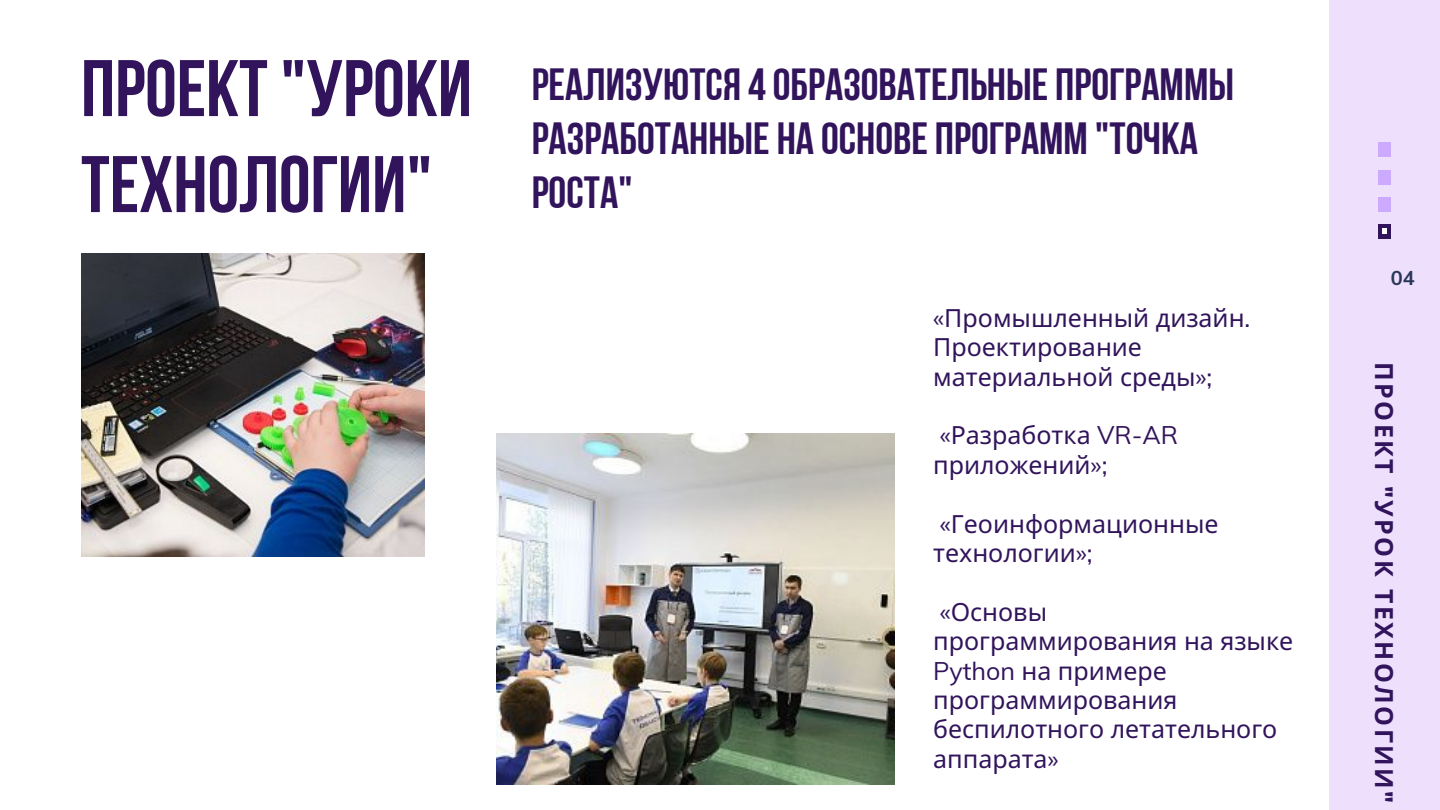
<style>
.page{position:relative;width:1440px;height:810px;background:#fff}
.page>*{position:absolute;margin:0;border:0;box-sizing:border-box;transform-origin:0 0}
.t1{font:80px/96px "Bebas Neue Cyrillic";color:#31145b}
.t2{font:45px/54px "Bebas Neue Cyrillic";color:#31145b}
.t3{font:25px/29.4px "Noto Sans";color:#31145b}
.t4{font:700 25px "Noto Sans";letter-spacing:.1em;color:#31145b}
.t5{font:700 20px "Muli";color:#273755}
.s1{font-family:"Muli"}
.s2{font-family:"Muli";font-weight:800}
</style>
<div class="page">
<div style="left:1329px;top:0;width:111px;height:810px;background:#eedffd"></div>
<div style="left:1378px;top:143px;width:13px;height:14px;background:#caf"></div>
<div style="left:1378px;top:170px;width:13px;height:14px;background:#caf"></div>
<div style="left:1378px;top:197px;width:13px;height:14px;background:#caf"></div>
<div style="left:1378px;top:224px;width:13px;height:15px;background:#31145b"></div>
<svg style="left:1382px;top:229px;width:5px;height:5px"></svg>
<img style="left:81px;top:253px;width:343px;height:303px">
<img style="left:497px;top:433px;width:397px;height:351px">
<p class="t1" style="left:81px;top:48px;width:393px">Проект"Уроки технологии"</p>
<p class="t2" style="left:532px;top:62px;width:704px">Реализуются 4образовательные программы разработанные на основе программ "Точка<br>Роста"</p>
<p class="t3" style="left:933px;top:302px;width:319px"><span class="s1">«</span>Промышленный дизайн<span class="s1">.<br></span>Проектирование</p>
<p class="t3" style="left:933px;top:361px;width:281px">материальной среды<span class="s1">»;</span></p>
<p class="t3" style="left:933px;top:420px;width:247px"><span class="s1">«</span>Разработка <span class="s1">VR-AR </span>приложений<span class="s1">»;</span></p>
<p class="t3" style="left:933px;top:508px;width:287px"><span class="s1">«</span>Геоинформационные технологии<span class="s1">»;</span></p>
<p class="t3" style="left:933px;top:596px;width:362px"><span class="s1">«</span>Основы<br>программирования на языке<br><span class="s1">Python</span> на примере</p>
<p class="t3" style="left:933px;top:685px;width:346px">программирования беспилотного летательного аппарата<span class="s1">»</span></p>
<p class="t5" style="left:1391px;top:265px;width:25px">04</p>
<p class="t4" style="left:1402px;top:362px;width:443px;rotate:90deg">ПРОЕКТ <span class="s2">"</span>УРОК ТЕХНОЛОГИИ<span class="s2">"</span></p>
</div>
